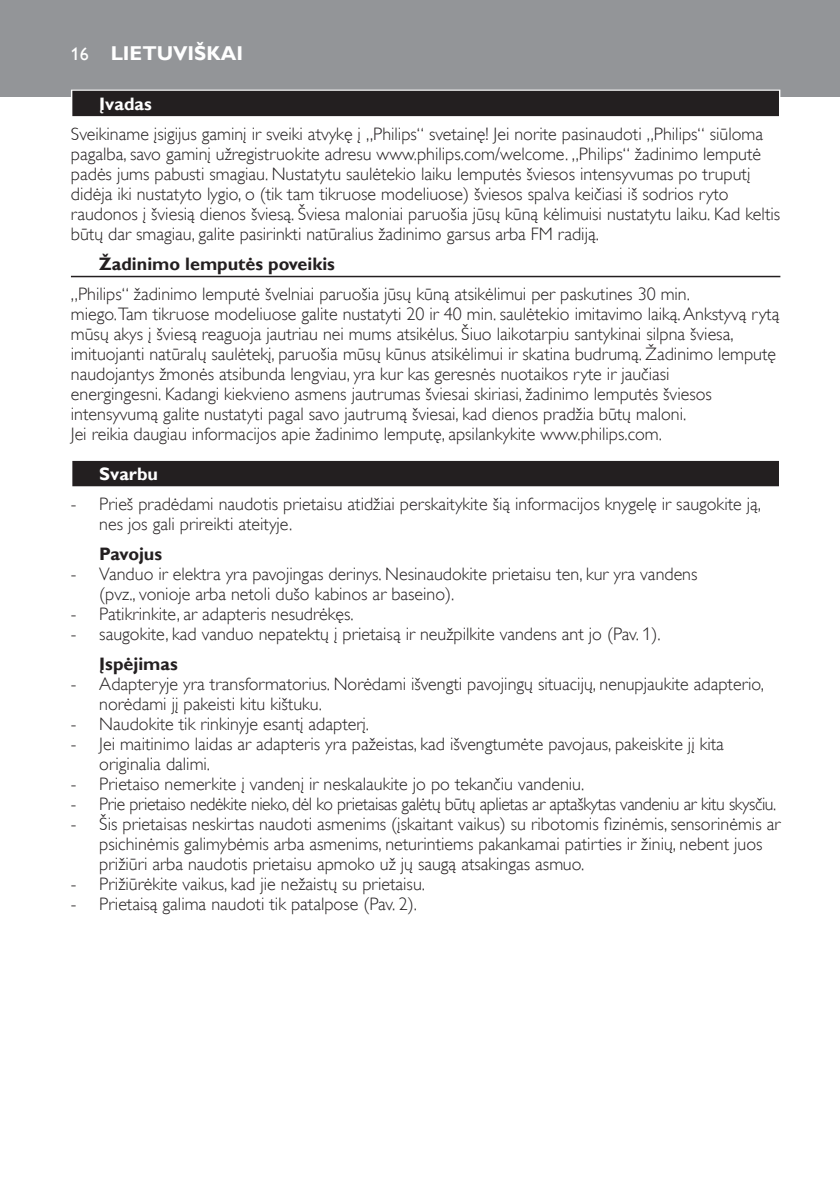
<style>
.page{position:relative;width:840px;height:1191px;background:#fff}
.page>*{position:absolute;margin:0;border:0;box-sizing:border-box;transform-origin:0 0}
.t1{font:700 20px "Gill Sans Alt One WGL";color:#fff}
.t2{font:18px/20px "Gill Sans Alt One WGL Light";color:#231f20}
.t3{font:18px "Gill Sans Alt One WGL Light";letter-spacing:-.02em;color:#231f20}
.t4{font:700 18px "Gill Sans Alt One WGL";color:#231f20}
.t5{font:700 18px "Gill Sans Alt One WGL";color:#fff}
.t6{font:18px "Gill Sans Alt One WGL";color:#fff}
</style>
<div class="page">
<div style="left:0;top:0;width:839px;height:96px;background:#939598"></div>
<div style="left:71px;top:90px;width:709px;height:28px;background:#e4e3e3"></div>
<div style="left:72px;top:91px;width:706px;height:25px;background:#231f20"></div>
<hr style="left:71px;top:276px;width:709px;height:1px;background:#231f20">
<div style="left:71px;top:460px;width:709px;height:28px;background:#c0bfc0"></div>
<div style="left:72px;top:461px;width:706px;height:25px;background:#231f20"></div>
<p class="t6" style="left:71px;top:42px;width:19px">16</p>
<p class="t1" style="left:111px;top:40px;width:134px">LIETUVIŠKAI</p>
<p class="t5" style="left:99px;top:92px;width:54px">Įvadas</p>
<p class="t2" style="left:71px;top:124px;width:710px">Sveikiname įsigijus gaminį ir sveiki atvykę į „Philips“ svetainę! Jei norite pasinaudoti „Philips“ siūloma pagalba, savo gaminį užregistruokite adresu www.philips.com/welcome. „Philips“ žadinimo lemputė padės jums pabusti smagiau. Nustatytu saulėtekio laiku lemputės šviesos intensyvumas po truputį didėja iki nustatyto lygio, o (tik tam tikruose modeliuose) šviesos spalva keičiasi iš sodrios ryto raudonos į šviesią dienos šviesą. Šviesa maloniai paruošia jūsų kūną kėlimuisi nustatytu laiku. Kad keltis būtų dar smagiau, galite pasirinkti natūralius žadinimo garsus arba FM radiją.</p>
<p class="t4" style="left:99px;top:252px;width:237px">Žadinimo lemputės poveikis</p>
<p class="t2" style="left:71px;top:284px;width:709px">„Philips“ žadinimo lemputė švelniai paruošia jūsų kūną atsikėlimui per paskutines 30 min.<br>miego.Tam tikruose modeliuose galite nustatyti 20 ir 40 min. saulėtekio imitavimo laiką. Ankstyvą rytą mūsų akys į šviesą reaguoja jautriau nei mums atsikėlus. Šiuo laikotarpiu santykinai silpna šviesa, imituojanti natūralų saulėtekį, paruošia mūsų kūnus atsikėlimui ir skatina budrumą. Žadinimo lemputę naudojantys žmonės atsibunda lengviau, yra kur kas geresnės nuotaikos ryte ir jaučiasi<br>energingesni. Kadangi kiekvieno asmens jautrumas šviesai skiriasi, žadinimo lemputės šviesos intensyvumą galite nustatyti pagal savo jautrumą šviesai, kad dienos pradžia būtų maloni.<br>Jei reikia daugiau informacijos apie žadinimo lemputę, apsilankykite www.philips.com.</p>
<p class="t5" style="left:99px;top:462px;width:60px">Svarbu</p>
<p class="t2" style="left:99px;top:494px;width:663px;text-indent:-28px">- Prieš pradėdami naudotis prietaisu atidžiai perskaitykite šią informacijos knygelę ir saugokite ją, nes jos gali prireikti ateityje.</p>
<p class="t4" style="left:99px;top:542px;width:64px">Pavojus</p>
<p class="t2" style="left:99px;top:564px;width:599px;text-indent:-28px">- Vanduo ir elektra yra pavojingas derinys. Nesinaudokite prietaisu ten, kur yra vandens (pvz., vonioje arba netoli dušo kabinos ar baseino).</p>
<p class="t2" style="left:71px;top:604px;width:284px">- Patikrinkite, ar adapteris nesudrėkęs.</p>
<p class="t2" style="left:71px;top:624px;width:591px">- saugokite, kad vanduo nepatektų į prietaisą ir neužpilkite vandens ant jo (Pav. 1).</p>
<p class="t4" style="left:99px;top:652px;width:80px">Įspėjimas</p>
<p class="t2" style="left:99px;top:674px;width:666px;text-indent:-28px">- Adapteryje yra transformatorius. Norėdami išvengti pavojingų situacijų, nenupjaukite adapterio, norėdami jį pakeisti kitu kištuku.</p>
<p class="t2" style="left:71px;top:714px;width:299px">- Naudokite tik rinkinyje esantį adapterį.</p>
<p class="t2" style="left:99px;top:734px;width:625px;text-indent:-28px">- Jei maitinimo laidas ar adapteris yra pažeistas, kad išvengtumėte pavojaus, pakeiskite jį kita originalia dalimi.</p>
<p class="t2" style="left:71px;top:774px;width:514px">- Prietaiso nemerkite į vandenį ir neskalaukite jo po tekančiu vandeniu.</p>
<p class="t3" style="left:71px;top:792px;width:706px">- Prie prietaiso nedėkite nieko, dėl ko prietaisas galėtų būtų aplietas ar aptaškytas vandeniu ar kitu skysčiu.</p>
<p class="t2" style="left:99px;top:814px;width:682px;text-indent:-28px">- Šis prietaisas neskirtas naudoti asmenims (įskaitant vaikus) su ribotomis fizinėmis, sensorinėmis ar psichinėmis galimybėmis arba asmenims, neturintiems pakankamai patirties ir žinių, nebent juos prižiūri arba naudotis prietaisu apmoko už jų saugą atsakingas asmuo.</p>
<p class="t2" style="left:71px;top:874px;width:355px">- Prižiūrėkite vaikus, kad jie nežaistų su prietaisu.</p>
<p class="t2" style="left:71px;top:894px;width:347px">- Prietaisą galima naudoti tik patalpose (Pav. 2).</p>
</div>
